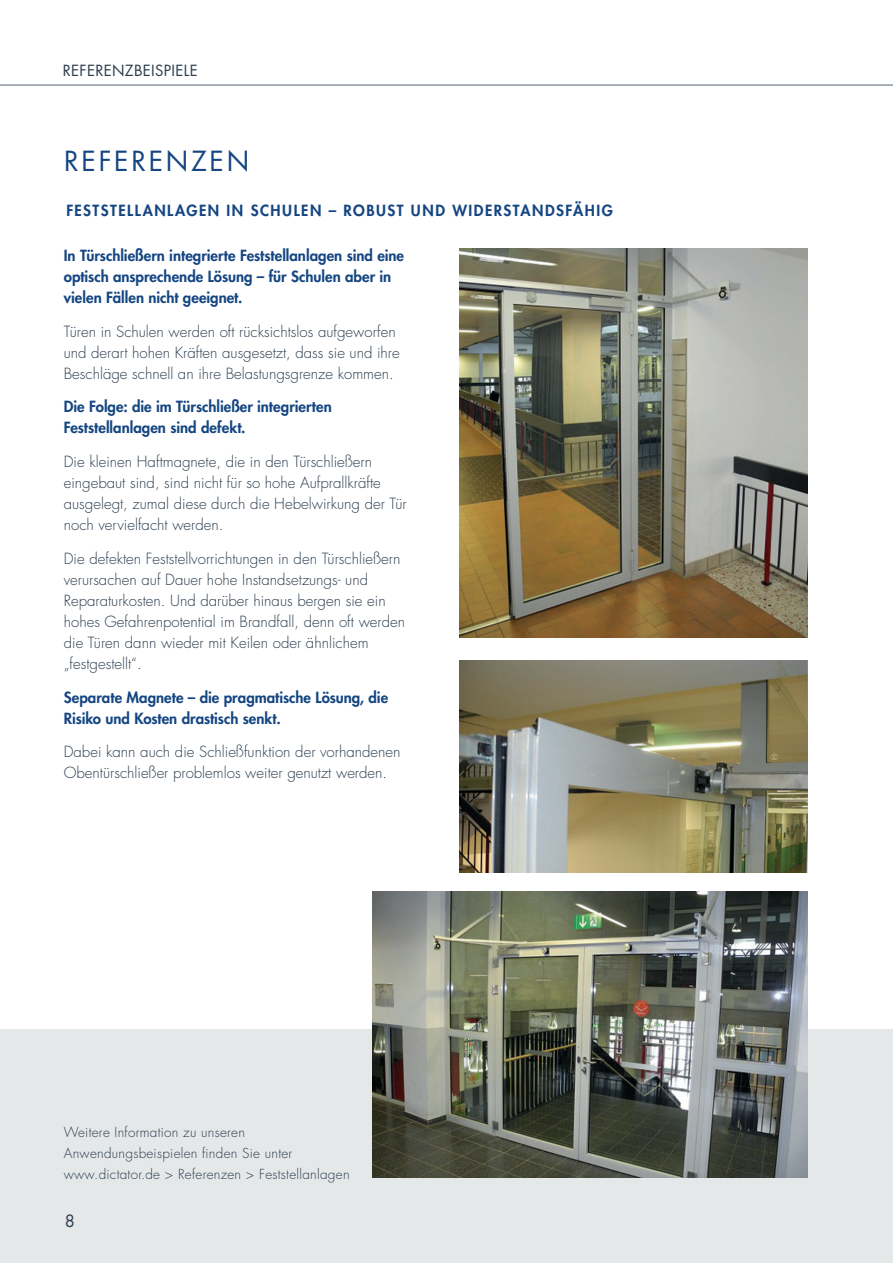
<style>
.page{position:relative;width:893px;height:1263px;background:#fff}
.page>*{position:absolute;margin:0;border:0;box-sizing:border-box;transform-origin:0 0}
.t1{font:27px "Futura Std";letter-spacing:.1em;color:#154682}
.t2{font:16.5px "Futura Std";color:#2b3d4e}
.t3{font:300 15px/21px "Futura Std";color:#2b3d4e}
.t4{font:800 15px/21px "Futura Std";color:#154682}
.t5{font:800 15px "Futura Std";letter-spacing:.1em;color:#154682}
.t6{font:15px "Futura Std";letter-spacing:.02em;color:#2b3d4e}
.t7{font:300 13.5px/21px "Futura Std";letter-spacing:.02em;color:#2b3d4e}
</style>
<div class="page">
<div style="left:0;top:1029px;width:893px;height:234px;background:#e4e8e8"></div>
<img style="left:372px;top:891px;width:436px;height:287px">
<img style="left:459px;top:248px;width:349px;height:390px">
<img style="left:459px;top:660px;width:349px;height:213px">
<hr style="left:0;top:84px;width:893px;height:2px;background:#8e98a1">
<p class="t6" style="left:63px;top:61px;width:136px">REFERENZBEISPIELE</p>
<h1 class="t1" style="left:64px;top:144px;width:187px">REFERENZEN</h1>
<p class="t5" style="left:66px;top:201px;width:548px">FESTSTELLANLAGEN IN SCHULEN – ROBUST UND WIDERSTANDSFÄHIG</p>
<p class="t4" style="left:64px;top:245px;width:342px">In Türschließern integrierte Feststellanlagen sind eine optisch ansprechende Lösung – für Schulen aber in vielen Fällen nicht geeignet.</p>
<p class="t3" style="left:64px;top:321px;width:337px">Türen in Schulen werden oft rücksichtslos aufgeworfen und derart hohen Kräften ausgesetzt, dass sie und ihre<br>Beschläge schnell an ihre Belastungsgrenze kommen.</p>
<p class="t4" style="left:64px;top:396px;width:270px">Die Folge: die im Türschließer integrierten<br>Feststellanlagen sind defekt.</p>
<p class="t3" style="left:64px;top:451px;width:345px">Die kleinen Haftmagnete, die in den Türschließern eingebaut sind, sind nicht für so hohe Aufprallkräfte ausgelegt, zumal diese durch die Hebelwirkung der Tür noch vervielfacht werden.</p>
<p class="t3" style="left:64px;top:548px;width:343px">Die defekten Feststellvorrichtungen in den Türschließern verursachen auf Dauer hohe Instandsetzungs- und Reparaturkosten. Und darüber hinaus bergen sie ein hohes Gefahrenpotential im Brandfall, denn oft werden die Türen dann wieder mit Keilen oder ähnlichem „festgestellt“.</p>
<p class="t4" style="left:64px;top:686px;width:326px">Separate Magnete – die pragmatische Lösung, die<br>Risiko und Kosten drastisch senkt.</p>
<p class="t3" style="left:64px;top:742px;width:338px">Dabei kann auch die Schließfunktion der vorhandenen<br>Obentürschließer problemlos weiter genutzt werden.</p>
<p class="t7" style="left:64px;top:1121px;width:287px">Weitere Information zu unseren<br>Anwendungsbeispielen finden Sie unter www.dictator.de &gt; Referenzen &gt; Feststellanlagen</p>
<p class="t2" style="left:65px;top:1210px;width:12px">8</p>
</div>
